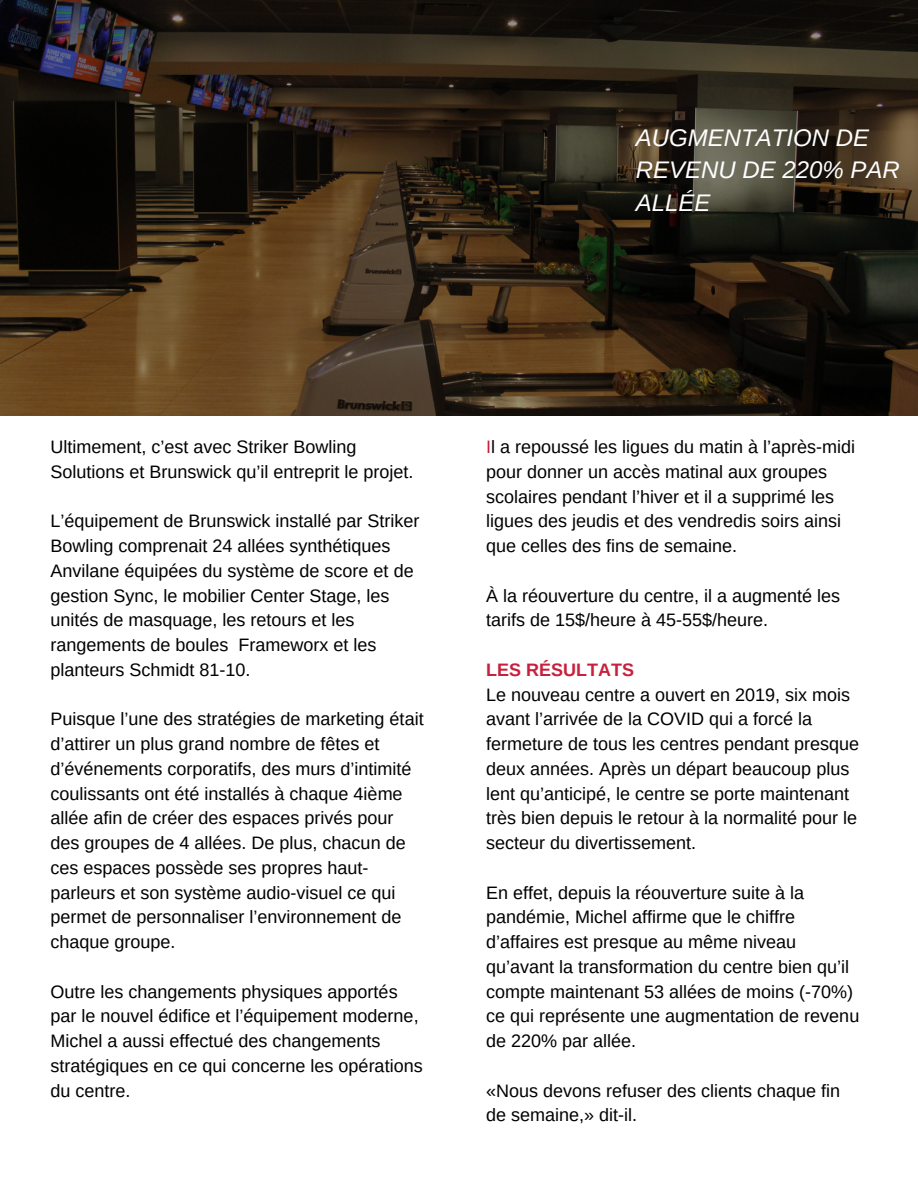
<style>
.page{position:relative;width:918px;height:1188px;background:#fff}
.page>*{position:absolute;margin:0;border:0;box-sizing:border-box;transform-origin:0 0}
.t1{font:italic 24px/32.7px "Arimo";color:#fff}
.t2{font:18px/24.8px "Arimo";color:#000}
.t3{font:700 18px "Arimo";color:#c71f3c}
.s1{color:#c71f3c}
</style>
<div class="page">
<svg style="left:0;top:0;width:918px;height:415px;background:#322618"></svg>
<h1 class="t1" style="left:636px;top:121px;width:266px">AUGMENTATION DE<br>REVENU DE 220% PAR<br>ALLÉE</h1>
<p class="t2" style="left:51px;top:435px;width:365px">Ultimement, c’est avec Striker Bowling<br>Solutions et Brunswick qu’il entreprit le projet.</p>
<p class="t2" style="left:51px;top:509px;width:371px">L’équipement de Brunswick installé par Striker Bowling comprenait 24 allées synthétiques Anvilane équipées du système de score et de gestion Sync, le mobilier Center Stage, les unités de masquage, les retours et les rangements de boules Frameworx et les planteurs Schmidt 81-10.</p>
<p class="t2" style="left:51px;top:707px;width:375px">Puisque l’une des stratégies de marketing était d’attirer un plus grand nombre de fêtes et d’événements corporatifs, des murs d’intimité coulissants ont été installés à chaque 4ième allée afin de créer des espaces privés pour des groupes de 4 allées. De plus, chacun de ces espaces possède ses propres haut&shy;parleurs et son système audio-visuel ce qui permet de personnaliser l’environnement de chaque groupe.</p>
<p class="t2" style="left:51px;top:979px;width:374px">Outre les changements physiques apportés par le nouvel édifice et l’équipement moderne, Michel a aussi effectué des changements stratégiques en ce qui concerne les opérations du centre.</p>
<p class="t2" style="left:486px;top:435px;width:371px"><span class="s1">I</span>l a repoussé les ligues du matin à l’après-midi pour donner un accès matinal aux groupes scolaires pendant l’hiver et il a supprimé les ligues des jeudis et des vendredis soirs ainsi que celles des fins de semaine.</p>
<p class="t2" style="left:486px;top:583px;width:356px">À la réouverture du centre, il a augmenté les tarifs de 15$/heure à 45-55$/heure.</p>
<p class="t3" style="left:486px;top:657px;width:150px">LES RÉSULTATS</p>
<p class="t2" style="left:486px;top:682px;width:375px">Le nouveau centre a ouvert en 2019, six mois avant l’arrivée de la COVID qui a forcé la fermeture de tous les centres pendant presque deux années. Après un départ beaucoup plus lent qu’anticipé, le centre se porte maintenant très bien depuis le retour à la normalité pour le secteur du divertissement.</p>
<p class="t2" style="left:486px;top:880px;width:375px">En effet, depuis la réouverture suite à la pandémie, Michel affirme que le chiffre d’affaires est presque au même niveau qu’avant la transformation du centre bien qu’il compte maintenant 53 allées de moins (-70%) ce qui représente une augmentation de revenu de 220% par allée.</p>
<p class="t2" style="left:486px;top:1078px;width:356px">«Nous devons refuser des clients chaque fin de semaine,» dit-il.</p>
</div>
